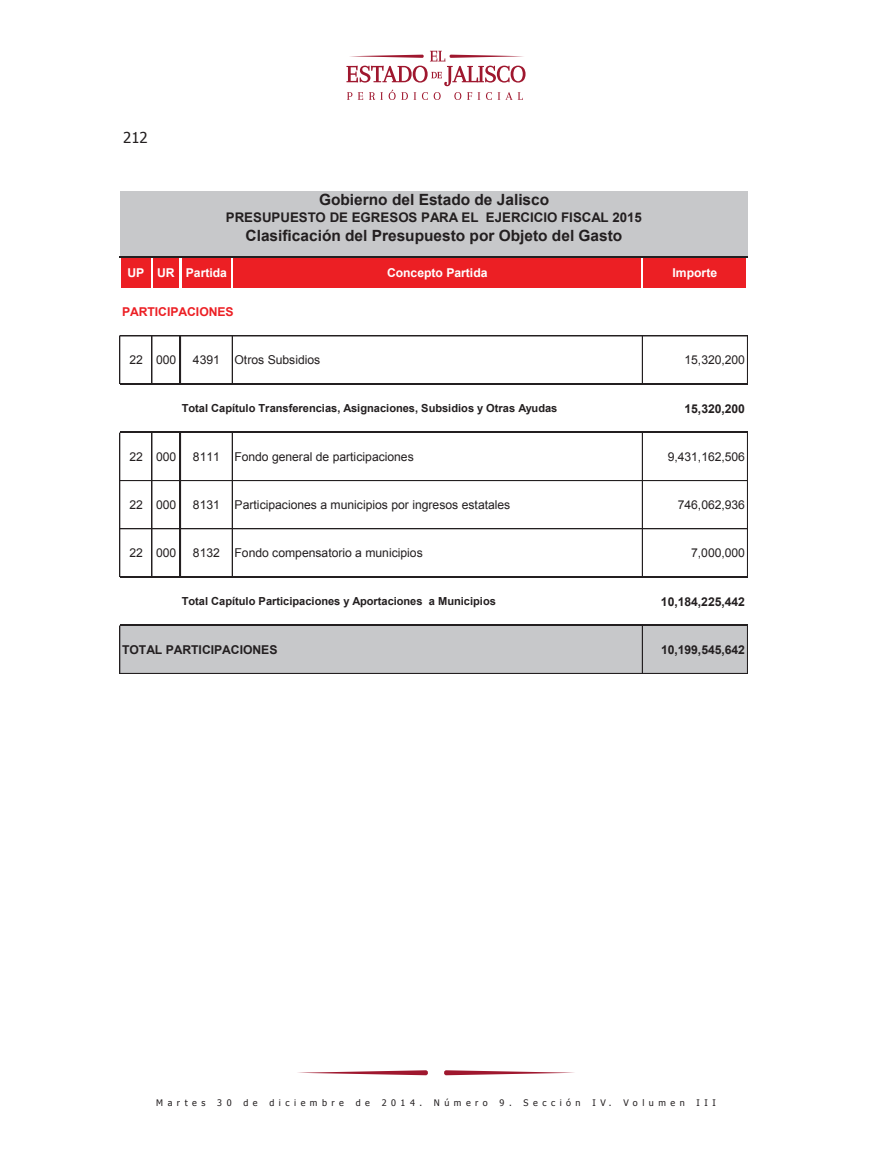
<style>
.page{position:relative;width:872px;height:1149px;background:#fff}
.page>*{position:absolute;margin:0;border:0;box-sizing:border-box;transform-origin:0 0}
.t1{font:700 15.45px "Arial";color:#231f20}
.t2{font:15px "Tahoma";color:#231f20}
.t3{font:700 13.2px "Arial";color:#231f20}
.t4{font:12.15px "Arial";letter-spacing:-.005em;color:#231f20}
.t5{font:700 12.15px "Arial";letter-spacing:-.005em;color:#231f20}
.t6{font:700 12.15px "Arial";color:#fff}
.t7{font:700 12.15px "Arial";color:#ec1f24}
.t8{font:700 11.1px "Arial";color:#231f20}
.t9{font:9px "Tahoma";letter-spacing:.5em;color:#231f20}
</style>
<div class="page">
<svg style="left:346px;top:51px;width:179px;height:49px"></svg>
<svg style="left:298px;top:1070px;width:130px;height:4px"></svg>
<svg style="left:444px;top:1070px;width:130px;height:4px"></svg>
<div style="left:120px;top:191px;width:627px;height:66px;background:#c7c8ca"></div>
<div style="left:120px;top:257px;width:627px;height:31px;background:#ec1f24"></div>
<hr style="left:151px;top:258px;width:1px;height:30px;background:#fff">
<hr style="left:179px;top:258px;width:1px;height:30px;background:#fff">
<hr style="left:180px;top:258px;width:1px;height:30px;background:#fff">
<hr style="left:231px;top:258px;width:2px;height:30px;background:#fff">
<hr style="left:641px;top:258px;width:2px;height:30px;background:#fff">
<hr style="left:119px;top:256px;width:629px;height:2px;background:#231f20">
<div style="left:120px;top:625px;width:627px;height:48px;background:#c7c8ca"></div>
<hr style="left:120px;top:336px;width:1px;height:47px;background:#231f20">
<hr style="left:152px;top:336px;width:1px;height:47px;background:#231f20">
<hr style="left:179px;top:336px;width:1px;height:47px;background:#231f20">
<hr style="left:180px;top:336px;width:1px;height:47px;background:#231f20">
<hr style="left:232px;top:336px;width:1px;height:47px;background:#231f20">
<hr style="left:642px;top:336px;width:1px;height:47px;background:#231f20">
<hr style="left:747px;top:336px;width:1px;height:47px;background:#231f20">
<hr style="left:120px;top:433px;width:1px;height:143px;background:#231f20">
<hr style="left:642px;top:433px;width:1px;height:143px;background:#231f20">
<hr style="left:747px;top:433px;width:1px;height:143px;background:#231f20">
<hr style="left:120px;top:625px;width:1px;height:48px;background:#231f20">
<hr style="left:152px;top:433px;width:1px;height:143px;background:#231f20">
<hr style="left:179px;top:433px;width:1px;height:143px;background:#231f20">
<hr style="left:180px;top:433px;width:1px;height:143px;background:#231f20">
<hr style="left:232px;top:433px;width:1px;height:143px;background:#231f20">
<hr style="left:642px;top:625px;width:1px;height:48px;background:#231f20">
<hr style="left:747px;top:625px;width:1px;height:48px;background:#231f20">
<hr style="left:120px;top:335px;width:627px;height:1px;background:#231f20">
<hr style="left:120px;top:336px;width:627px;height:1px;background:#231f20">
<hr style="left:120px;top:383px;width:627px;height:1px;background:#231f20">
<hr style="left:120px;top:431px;width:627px;height:1px;background:#231f20">
<hr style="left:120px;top:480px;width:627px;height:1px;background:#231f20">
<hr style="left:120px;top:528px;width:627px;height:1px;background:#231f20">
<hr style="left:120px;top:576px;width:627px;height:1px;background:#231f20">
<hr style="left:120px;top:624px;width:627px;height:1px;background:#231f20">
<hr style="left:120px;top:673px;width:627px;height:1px;background:#231f20">
<p class="t2" style="left:123px;top:127px;width:26px">212</p>
<p class="t1" style="left:319px;top:190px;width:232px">Gobierno del Estado de Jalisco</p>
<p class="t3" style="left:226px;top:209px;width:417px">PRESUPUESTO DE EGRESOS PARA EL EJERCICIO FISCAL 2015</p>
<p class="t1" style="left:245px;top:225px;width:378px">Clasificación del Presupuesto por Objeto del Gasto</p>
<p class="t6" style="left:128px;top:264px;width:101px">UP UR Partida</p>
<p class="t6" style="left:387px;top:264px;width:102px">Concepto Partida</p>
<p class="t6" style="left:672px;top:264px;width:46px">Importe</p>
<p class="t7" style="left:122px;top:304px;width:113px">PARTICIPACIONES</p>
<p class="t4" style="left:130px;top:352px;width:48px">22 000</p>
<p class="t4" style="left:193px;top:352px;width:129px">4391 Otros Subsidios</p>
<p class="t4" style="left:684px;top:352px;width:62px">15,320,200</p>
<p class="t8" style="left:182px;top:401px;width:377px">Total Capítulo Transferencias, Asignaciones, Subsidios y Otras Ayudas</p>
<p class="t5" style="left:684px;top:400px;width:62px">15,320,200</p>
<p class="t4" style="left:130px;top:448px;width:48px">22 000</p>
<p class="t4" style="left:193px;top:448px;width:222px">8111 Fondo general de participaciones</p>
<p class="t4" style="left:667px;top:448px;width:79px">9,431,162,506</p>
<p class="t4" style="left:130px;top:496px;width:48px">22 000</p>
<p class="t4" style="left:193px;top:496px;width:319px">8131 Participaciones a municipios por ingresos estatales</p>
<p class="t4" style="left:678px;top:496px;width:69px">746,062,936</p>
<p class="t4" style="left:130px;top:544px;width:48px">22 000</p>
<p class="t4" style="left:193px;top:545px;width:231px">8132 Fondo compensatorio a municipios</p>
<p class="t4" style="left:691px;top:544px;width:55px">7,000,000</p>
<p class="t8" style="left:182px;top:593px;width:316px">Total Capítulo Participaciones y Aportaciones a Municipios</p>
<p class="t5" style="left:661px;top:593px;width:86px">10,184,225,442</p>
<p class="t5" style="left:122px;top:641px;width:157px">TOTAL PARTICIPACIONES</p>
<p class="t5" style="left:661px;top:641px;width:86px">10,199,545,642</p>
<p class="t9" style="left:156px;top:1095px;width:51px">Martes</p>
<p class="t9" style="left:217px;top:1095px;width:16px">3 0</p>
<p class="t9" style="left:243px;top:1095px;width:16px">d e</p>
<p class="t9" style="left:269px;top:1095px;width:76px">diciembre</p>
<p class="t9" style="left:356px;top:1095px;width:16px">d e</p>
<p class="t9" style="left:382px;top:1095px;width:42px">2014.</p>
<p class="t9" style="left:434px;top:1095px;width:55px">Número</p>
<p class="t9" style="left:499px;top:1095px;width:82px">9. Sección</p>
<p class="t9" style="left:592px;top:1095px;width:94px">IV. Volumen</p>
<p class="t9" style="left:696px;top:1095px;width:21px">III</p>
</div>
